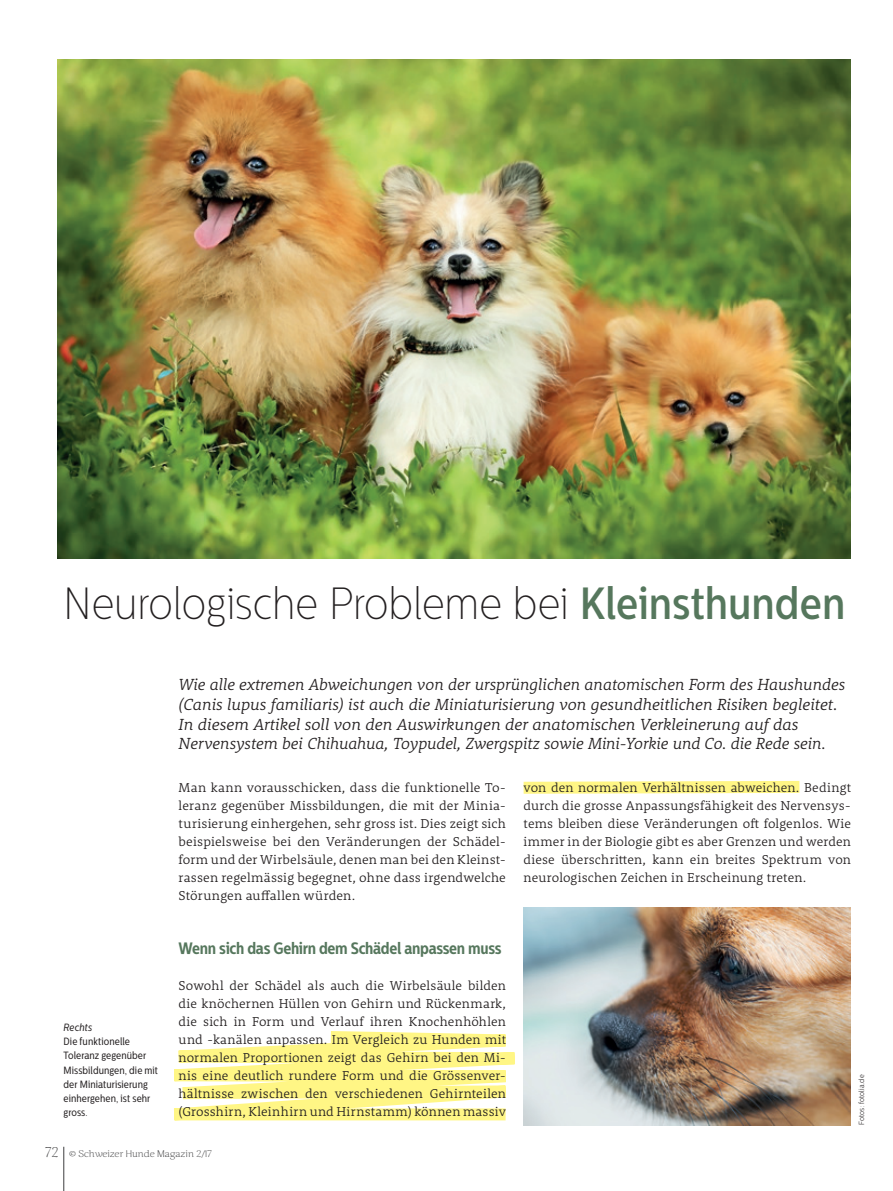
<style>
.page{position:relative;width:893px;height:1191px;background:#fff}
.page>*{position:absolute;margin:0;border:0;box-sizing:border-box;transform-origin:0 0}
.t1{font:100 45px "Centrale Sans Cnd";color:#231f20}
.t2{font:italic 300 16.5px/19.8px "Rooney Pro";color:#231f20}
.t3{font:700 16.5px "Centrale Sans Cnd";letter-spacing:-.02em;color:#56775d}
.t4{font:300 13.2px/18px "Rooney Pro";letter-spacing:.01em;color:#231f20;text-align:justify}
.t5{font:10.5px/14.2px "Centrale Sans Cnd";letter-spacing:.005em;color:#231f20}
.t6{font:italic 10.5px "Centrale Sans Cnd";letter-spacing:.005em;color:#231f20}
.t7{font:200 9px "Caturrita";letter-spacing:.01em;color:#3e3e3f;scale:1.1 1}
.t8{font:300 7.5px "Centrale Sans Cnd";letter-spacing:.02em;color:#231f20}
.s1{font-weight:500;color:#56775d}
.s2{font-size:13.5px}
</style>
<div class="page">
<img style="left:524px;top:907px;width:326px;height:117px">
<img style="left:57px;top:60px;width:793px;height:498px">
<hr style="left:64px;top:1146px;width:1px;height:45px;background:#3e3e3f">
<svg style="left:523px;top:780px;width:277px;height:14px"></svg>
<svg style="left:174px;top:1024px;width:677px;height:102px"></svg>
<h1 class="t1" style="left:64px;top:578px;width:783px">Neurologische Probleme bei <span class="s1">Kleinsthunden</span></h1>
<p class="t6" style="left:64px;top:1021px;width:30px">Rechts</p>
<p class="t5" style="left:64px;top:1034px;width:96px">Die funktionelle<br>Toleranz gegenüber<br>Missbildungen, die mit der Miniaturisierung einhergehen, ist sehr gross.</p>
<p class="t2" style="left:179px;top:674px;width:668px">Wie alle extremen Abweichungen von der ursprünglichen anatomischen Form des Haushundes (Canis lupus familiaris) ist auch die Miniaturisierung von gesundheitlichen Risiken begleitet.<br>In diesem Artikel soll von den Auswirkungen der anatomischen Verkleinerung auf das Nervensystem bei Chihuahua, Toypudel, Zwergspitz sowie Mini-Yorkie und Co. die Rede sein.</p>
<p class="t4" style="left:179px;top:778px;width:329px">Man kann vorausschicken, dass die funktionelle To&shy;leranz gegenüber Missbildungen, die mit der Minia&shy;turisierung einhergehen, sehr gross ist. Dies zeigt sich beispielsweise bei den Veränderungen der Schädel&shy;form und der Wirbelsäule, denen man bei den Kleinst&shy;rassen regelmässig begegnet, ohne dass irgendwelche Störungen auffallen würden.</p>
<p class="t3" style="left:179px;top:938px;width:324px">Wenn sich das Gehirn dem Schädel anpassen muss</p>
<p class="t4" style="left:179px;top:976px;width:329px">Sowohl der Schädel als auch die Wirbelsäule bilden die knöchernen Hüllen von Gehirn und Rückenmark, die sich in Form und Verlauf ihren Knochenhöhlen und -kanälen anpassen. Im Vergleich zu Hunden mit normalen Proportionen zeigt das Gehirn bei den Mi&shy;nis eine deutlich rundere Form und die Grössenver&shy;hältnisse zwischen den verschiedenen Gehirnteilen (Grosshirn, Kleinhirn und Hirnstamm) können massiv</p>
<p class="t4" style="left:524px;top:778px;width:329px">von den normalen Verhältnissen abweichen. Bedingt durch die grosse Anpassungsfähigkeit des Nervensys&shy;tems bleiben diese Veränderungen oft folgenlos. Wie immer in der Biologie gibt es aber Grenzen und werden diese überschritten, kann ein breites Spektrum von neurologischen Zeichen in Erscheinung treten.</p>
<p class="t8" style="left:857px;top:1125px;width:52px;rotate:-90deg">Fotos: fotolia.de</p>
<p class="t7" style="left:46px;top:1148px;width:153px"><span class="s2">72</span> © Schweizer Hunde Magazin 2/17</p>
</div>
